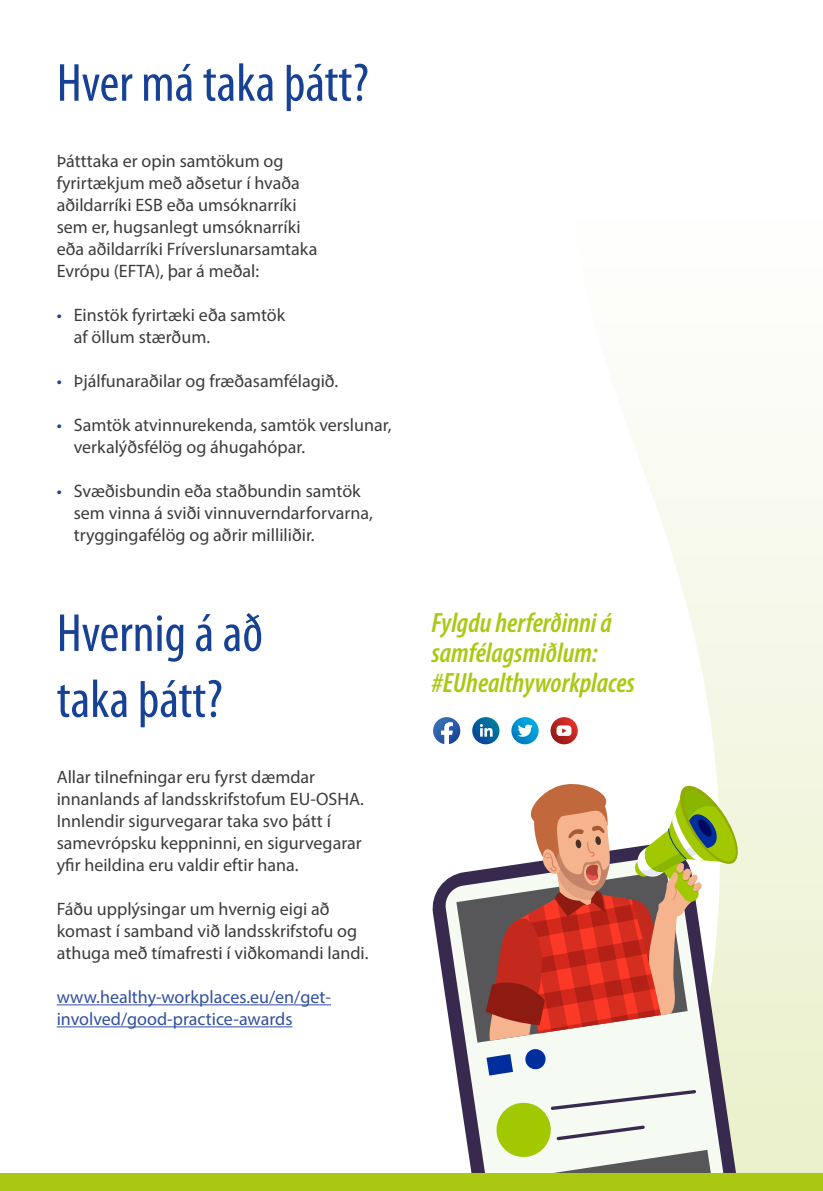
<style>
.page{position:relative;width:823px;height:1191px;background:#fff}
.page>*{position:absolute;margin:0;border:0;box-sizing:border-box;transform-origin:0 0}
.Title_H1{font:condensed 54px/66px "Myriad Pro";color:#164194}
.catch_phrase{font:italic 600 condensed 28px/30px "Myriad Pro";color:#aac811}
.t1{font:18px/22px "Myriad Pro";color:#3c3c3b}
.t2{font:18px/22px "Myriad Pro";color:#32509e}
.s1{color:#164194}
</style>
<div class="page">
<svg style="left:555px;top:408px;width:267px;height:766px"></svg>
<hr style="left:57px;top:1004px;width:274px;height:1px;background:#32509e">
<hr style="left:57px;top:1026px;width:235px;height:1px;background:#32509e">
<svg style="left:430px;top:882px;width:14px;height:292px"></svg>
<svg style="left:444px;top:869px;width:41px;height:305px"></svg>
<svg style="left:456px;top:870px;width:29px;height:172px;fill:#57575a"></svg>
<svg style="left:485px;top:781px;width:256px;height:393px"></svg>
<div style="left:0;top:1174px;width:822px;height:17px;background:#aac811"></div>
<svg style="left:511px;top:717px;width:27px;height:27px"></svg>
<svg style="left:517px;top:724px;width:15px;height:13px"></svg>
<svg style="left:550px;top:717px;width:27px;height:27px"></svg>
<svg style="left:556px;top:725px;width:15px;height:11px"></svg>
<svg style="left:433px;top:717px;width:27px;height:27px"></svg>
<svg style="left:472px;top:717px;width:27px;height:27px"></svg>
<svg style="left:479px;top:724px;width:13px;height:12px"></svg>
<h1 class="Title_H1" style="left:57px;top:49px;width:313px">Hver má taka þátt?</h1>
<p class="t1" style="left:57px;top:149px;width:262px">Þátttaka er opin samtökum og fyrirtækjum með aðsetur í hvaða aðildarríki ESB eða umsóknarríki sem er, hugsanlegt umsóknarríki eða aðildarríki Fríverslunarsamtaka<br>Evrópu (EFTA), þar á meðal:</p>
<p class="t1" style="left:74px;top:303px;width:213px;text-indent:-17px"><span class="s1">•</span> Einstök fyrirtæki eða samtök af öllum stærðum.</p>
<p class="t1" style="left:57px;top:369px;width:283px"><span class="s1">•</span> Þjálfunaraðilar og fræðasamfélagið.</p>
<p class="t1" style="left:74px;top:413px;width:319px;text-indent:-17px"><span class="s1">•</span> Samtök atvinnurekenda, samtök verslunar, verkalýðsfélög og áhugahópar.</p>
<p class="t1" style="left:74px;top:479px;width:300px;text-indent:-17px"><span class="s1">•</span> Svæðisbundin eða staðbundin samtök sem vinna á sviði vinnuverndarforvarna, tryggingafélög og aðrir milliliðir.</p>
<h1 class="Title_H1" style="left:57px;top:599px;width:208px">Hvernig á að taka þátt?</h1>
<p class="t1" style="left:57px;top:765px;width:308px">Allar tilnefningar eru fyrst dæmdar innanlands af landsskrifstofum EU-OSHA.<br>Innlendir sigurvegarar taka svo þátt í samevrópsku keppninni, en sigurvegarar yfir heildina eru valdir eftir hana.</p>
<p class="t1" style="left:57px;top:897px;width:313px">Fáðu upplýsingar um hvernig eigi að komast í samband við landsskrifstofu og athuga með tímafresti í viðkomandi landi.</p>
<p class="t2" style="left:57px;top:985px;width:275px">www.healthy-workplaces.eu/en/get&shy;involved/good-practice-awards</p>
<p class="catch_phrase" style="left:431px;top:608px;width:205px">Fylgdu herferðinni á samfélagsmiðlum: #EUhealthyworkplaces</p>
</div>
